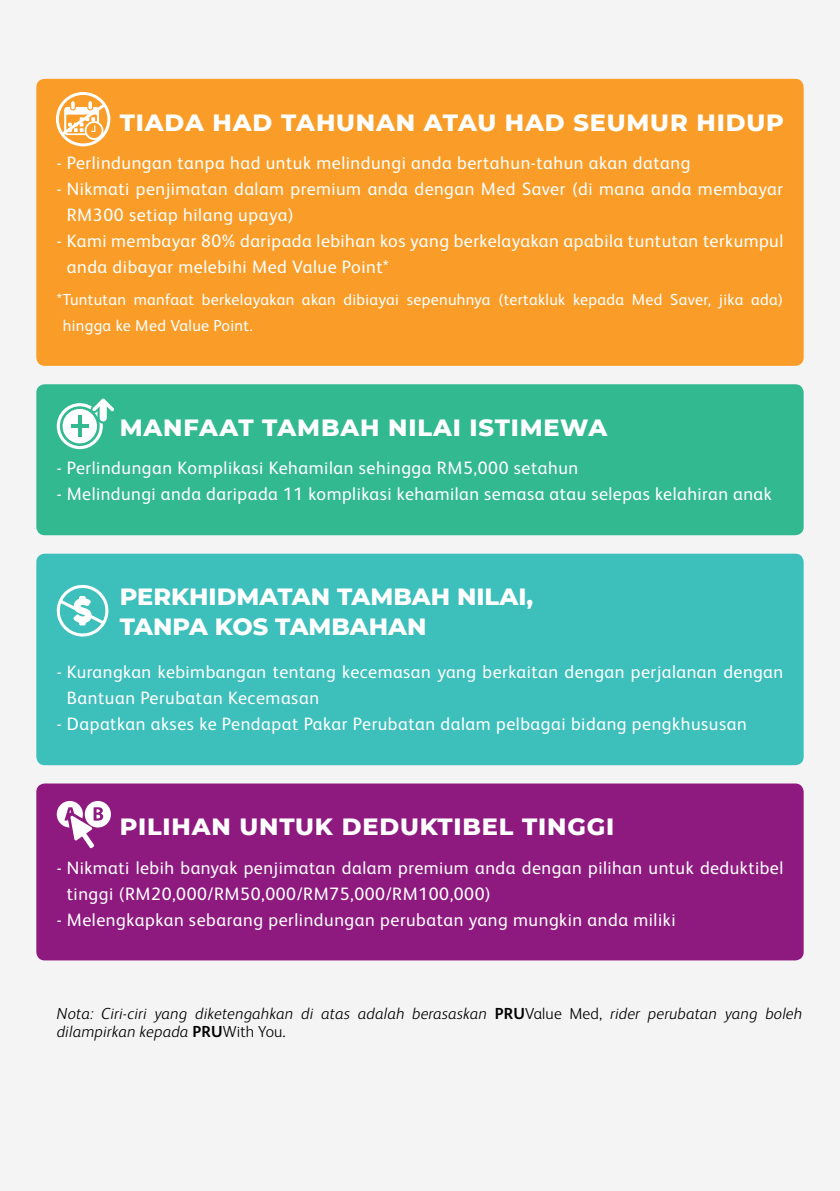
<style>
.page{position:relative;width:840px;height:1191px;background:#fff}
.page>*{position:absolute;margin:0;border:0;box-sizing:border-box;transform-origin:0 0}
.t1{font:800 24px "Montserrat";letter-spacing:.035em;color:#fff}
.t2{font:800 24px/30px "Montserrat";color:#fff}
.t3{font:18px/26px "FS Albert Pro";letter-spacing:.025em;color:#fff}
.t4{font:italic 300 16px/18px "FS Albert Pro";letter-spacing:.01em;color:#000}
.t5{font:16px/26px "FS Albert Pro";letter-spacing:.02em;color:#fff}
.s1{font-weight:700;font-style:normal}
.s2{font-style:normal}
</style>
<div class="page">
<div style="left:0;top:0;width:839px;height:1191px;background:#f3f4f3"></div>
<div style="left:36px;top:79px;width:767px;height:287px;background:#f99d28;border-radius:9px"></div>
<svg style="left:56px;top:92px;width:54px;height:54px"></svg>
<div style="left:36px;top:384px;width:767px;height:151px;background:#33b990;border-radius:9px"></div>
<svg style="left:57px;top:398px;width:57px;height:51px"></svg>
<div style="left:36px;top:553px;width:767px;height:212px;background:#3dbfbb;border-radius:9px"></div>
<svg style="left:56px;top:584px;width:53px;height:53px"></svg>
<div style="left:36px;top:783px;width:767px;height:177px;background:#8e1a7f;border-radius:9px"></div>
<svg style="left:57px;top:801px;width:54px;height:47px"></svg>
<h1 class="t1" style="left:120px;top:105px;width:665px">TIADA HAD TAHUNAN ATAU HAD SEUMUR HIDUP</h1>
<p class="t3" style="left:57px;top:148px;width:634px">- Perlindungan tanpa had untuk melindungi anda bertahun-tahun akan datang</p>
<p class="t3" style="left:67px;top:174px;width:717px;text-indent:-10px">- Nikmati penjimatan dalam premium anda dengan Med Saver (di mana anda membayar<br>RM300 setiap hilang upaya)</p>
<p class="t3" style="left:67px;top:226px;width:717px;text-indent:-10px">- Kami membayar 80% daripada lebihan kos yang berkelayakan apabila tuntutan terkumpul anda dibayar melebihi Med Value Point*</p>
<p class="t5" style="left:63px;top:285px;width:721px;text-indent:-6px">*Tuntutan manfaat berkelayakan akan dibiayai sepenuhnya (tertakluk kepada Med Saver, jika ada) hingga ke Med Value Point.</p>
<h1 class="t1" style="left:120px;top:410px;width:489px">MANFAAT TAMBAH NILAI ISTIMEWA</h1>
<p class="t3" style="left:57px;top:453px;width:522px">- Perlindungan Komplikasi Kehamilan sehingga RM5,000 setahun</p>
<p class="t3" style="left:57px;top:479px;width:716px">- Melindungi anda daripada 11 komplikasi kehamilan semasa atau selepas kelahiran anak</p>
<h1 class="t2" style="left:120px;top:580px;width:415px">PERKHIDMATAN TAMBAH NILAI,<br>TANPA KOS TAMBAHAN</h1>
<p class="t3" style="left:67px;top:658px;width:717px;text-indent:-10px">- Kurangkan kebimbangan tentang kecemasan yang berkaitan dengan perjalanan dengan<br>Bantuan Perubatan Kecemasan</p>
<p class="t3" style="left:57px;top:710px;width:691px">- Dapatkan akses ke Pendapat Pakar Perubatan dalam pelbagai bidang pengkhususan</p>
<h1 class="t1" style="left:120px;top:809px;width:496px">PILIHAN UNTUK DEDUKTIBEL TINGGI</h1>
<p class="t3" style="left:67px;top:853px;width:717px;text-indent:-10px">- Nikmati lebih banyak penjimatan dalam premium anda dengan pilihan untuk deduktibel tinggi (RM20,000/RM50,000/RM75,000/RM100,000)</p>
<p class="t3" style="left:57px;top:905px;width:620px">- Melengkapkan sebarang perlindungan perubatan yang mungkin anda miliki</p>
<p class="t4" style="left:57px;top:1003px;width:746px">Nota: Ciri-ciri yang diketengahkan di atas adalah berasaskan <span class="s1">PRU</span><span class="s2">Value Med,</span> rider perubatan yang boleh dilampirkan kepada <span class="s1">PRU</span><span class="s2">With You.</span></p>
</div>
